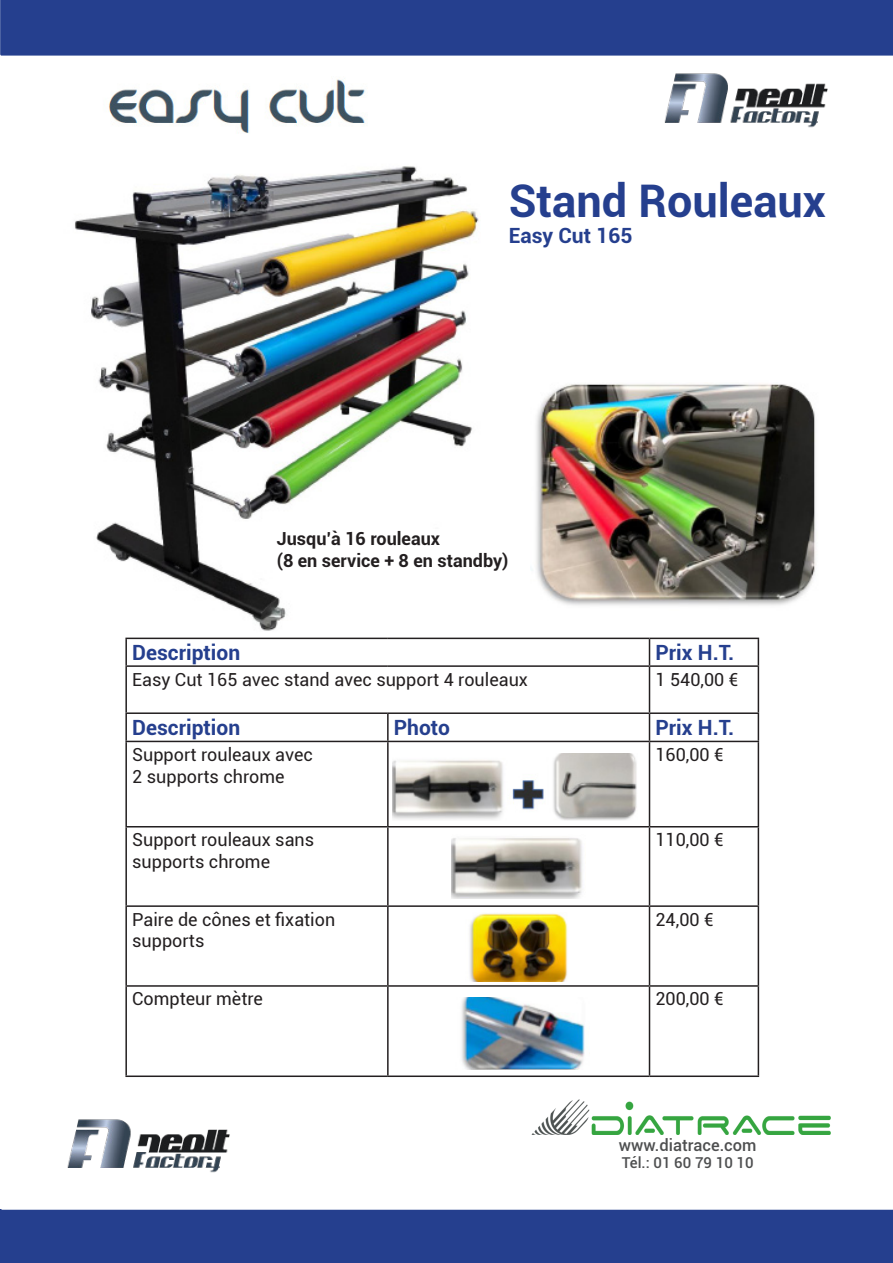
<style>
.page{position:relative;width:893px;height:1263px;background:#fff}
.page>*{position:absolute;margin:0;border:0;box-sizing:border-box;transform-origin:0 0}
.t1{font:700 45px "Roboto";color:#253f8e}
.t2{font:700 21px "Roboto";color:#253f8e}
.t3{font:18px "Roboto";color:#231f20}
.t4{font:700 18px "Roboto";color:#231f20}
.t5{font:500 16.5px "Roboto";color:#4e4f50}
.t6{font:500 15px "Roboto";color:#4e4f50}
</style>
<div class="page">
<svg style="left:0;top:0;width:1px;height:55px"></svg>
<div style="left:0;top:1210px;width:893px;height:53px;background:#253f8e"></div>
<img style="left:67px;top:1119px;width:163px;height:54px">
<img style="left:531px;top:1099px;width:300px;height:36px">
<div style="left:1px;top:0;width:892px;height:56px;background:#253f8e"></div>
<img style="left:109px;top:79px;width:257px;height:54px">
<img style="left:664px;top:73px;width:164px;height:55px">
<img style="left:75px;top:166px;width:741px;height:465px">
<hr style="left:125px;top:638px;width:263px;height:1px;background:#231f20">
<hr style="left:125px;top:639px;width:2px;height:26px;background:#231f20">
<hr style="left:388px;top:638px;width:261px;height:1px;background:#231f20">
<hr style="left:649px;top:638px;width:110px;height:1px;background:#231f20">
<svg style="left:649px;top:639px;width:1px;height:26px"></svg>
<svg style="left:758px;top:639px;width:1px;height:26px"></svg>
<hr style="left:125px;top:665px;width:263px;height:2px;background:#231f20">
<hr style="left:125px;top:667px;width:2px;height:45px;background:#231f20">
<hr style="left:388px;top:665px;width:261px;height:2px;background:#231f20">
<hr style="left:649px;top:665px;width:110px;height:2px;background:#231f20">
<hr style="left:649px;top:667px;width:1px;height:45px;background:#231f20">
<hr style="left:758px;top:667px;width:1px;height:45px;background:#231f20">
<hr style="left:125px;top:712px;width:263px;height:2px;background:#231f20">
<hr style="left:125px;top:714px;width:2px;height:27px;background:#231f20">
<hr style="left:388px;top:712px;width:261px;height:2px;background:#231f20">
<hr style="left:387px;top:714px;width:2px;height:27px;background:#231f20">
<hr style="left:649px;top:712px;width:110px;height:2px;background:#231f20">
<svg style="left:649px;top:714px;width:1px;height:27px"></svg>
<svg style="left:758px;top:714px;width:1px;height:27px"></svg>
<hr style="left:125px;top:741px;width:263px;height:1px;background:#231f20">
<hr style="left:125px;top:742px;width:2px;height:84px;background:#231f20">
<hr style="left:388px;top:741px;width:261px;height:1px;background:#231f20">
<hr style="left:387px;top:742px;width:2px;height:84px;background:#231f20">
<hr style="left:649px;top:741px;width:110px;height:1px;background:#231f20">
<hr style="left:649px;top:742px;width:1px;height:84px;background:#231f20">
<hr style="left:758px;top:742px;width:1px;height:84px;background:#231f20">
<hr style="left:125px;top:826px;width:263px;height:1px;background:#231f20">
<hr style="left:125px;top:827px;width:2px;height:78px;background:#231f20">
<hr style="left:388px;top:826px;width:261px;height:1px;background:#231f20">
<hr style="left:387px;top:827px;width:2px;height:78px;background:#231f20">
<hr style="left:649px;top:826px;width:110px;height:1px;background:#231f20">
<hr style="left:649px;top:827px;width:1px;height:78px;background:#231f20">
<hr style="left:758px;top:827px;width:1px;height:78px;background:#231f20">
<hr style="left:125px;top:905px;width:263px;height:2px;background:#231f20">
<hr style="left:125px;top:907px;width:2px;height:78px;background:#231f20">
<hr style="left:388px;top:905px;width:261px;height:2px;background:#231f20">
<hr style="left:387px;top:907px;width:2px;height:78px;background:#231f20">
<hr style="left:649px;top:905px;width:110px;height:2px;background:#231f20">
<hr style="left:649px;top:907px;width:1px;height:78px;background:#231f20">
<hr style="left:758px;top:907px;width:1px;height:78px;background:#231f20">
<hr style="left:125px;top:985px;width:263px;height:2px;background:#231f20">
<hr style="left:125px;top:987px;width:2px;height:88px;background:#231f20">
<hr style="left:388px;top:985px;width:261px;height:2px;background:#231f20">
<hr style="left:387px;top:987px;width:2px;height:88px;background:#231f20">
<hr style="left:649px;top:985px;width:110px;height:2px;background:#231f20">
<hr style="left:649px;top:987px;width:1px;height:88px;background:#231f20">
<hr style="left:758px;top:987px;width:1px;height:88px;background:#231f20">
<hr style="left:125px;top:1075px;width:263px;height:2px;background:#231f20">
<hr style="left:388px;top:1075px;width:261px;height:2px;background:#231f20">
<hr style="left:649px;top:1075px;width:110px;height:2px;background:#231f20">
<img style="left:392px;top:753px;width:245px;height:67px">
<img style="left:452px;top:838px;width:131px;height:61px">
<img style="left:469px;top:913px;width:99px;height:69px">
<img style="left:461px;top:998px;width:124px;height:71px">
<p class="t1" style="left:509px;top:170px;width:319px">Stand Rouleaux</p>
<p class="t2" style="left:509px;top:220px;width:125px">Easy Cut 165</p>
<p class="t4" style="left:277px;top:526px;width:165px">Jusqu’à 16 rouleaux</p>
<p class="t4" style="left:277px;top:547px;width:233px">(8 en service + 8 en standby)</p>
<p class="t2" style="left:132px;top:638px;width:110px">Description</p>
<p class="t2" style="left:655px;top:638px;width:80px">Prix H.T.</p>
<p class="t3" style="left:132px;top:667px;width:397px">Easy Cut 165 avec stand avec support 4 rouleaux</p>
<p class="t3" style="left:655px;top:667px;width:84px">1 540,00 €</p>
<p class="t2" style="left:132px;top:713px;width:110px">Description</p>
<p class="t2" style="left:394px;top:713px;width:58px">Photo</p>
<p class="t2" style="left:655px;top:713px;width:80px">Prix H.T.</p>
<p class="t3" style="left:132px;top:742px;width:182px">Support rouleaux avec</p>
<p class="t3" style="left:132px;top:763px;width:154px">2 supports chrome</p>
<p class="t3" style="left:655px;top:742px;width:70px">160,00 €</p>
<p class="t3" style="left:132px;top:827px;width:184px">Support rouleaux sans</p>
<p class="t3" style="left:132px;top:849px;width:139px">supports chrome</p>
<p class="t3" style="left:132px;top:907px;width:205px">Paire de cônes et fixation</p>
<p class="t3" style="left:132px;top:928px;width:74px">supports</p>
<p class="t3" style="left:655px;top:827px;width:70px">110,00 €</p>
<p class="t3" style="left:655px;top:907px;width:60px">24,00 €</p>
<p class="t3" style="left:132px;top:986px;width:132px">Compteur mètre</p>
<p class="t3" style="left:655px;top:986px;width:70px">200,00 €</p>
<p class="t5" style="left:619px;top:1134px;width:139px">www.diatrace.com</p>
<p class="t6" style="left:622px;top:1152px;width:133px">Tél.: 01 60 79 10 10</p>
</div>
